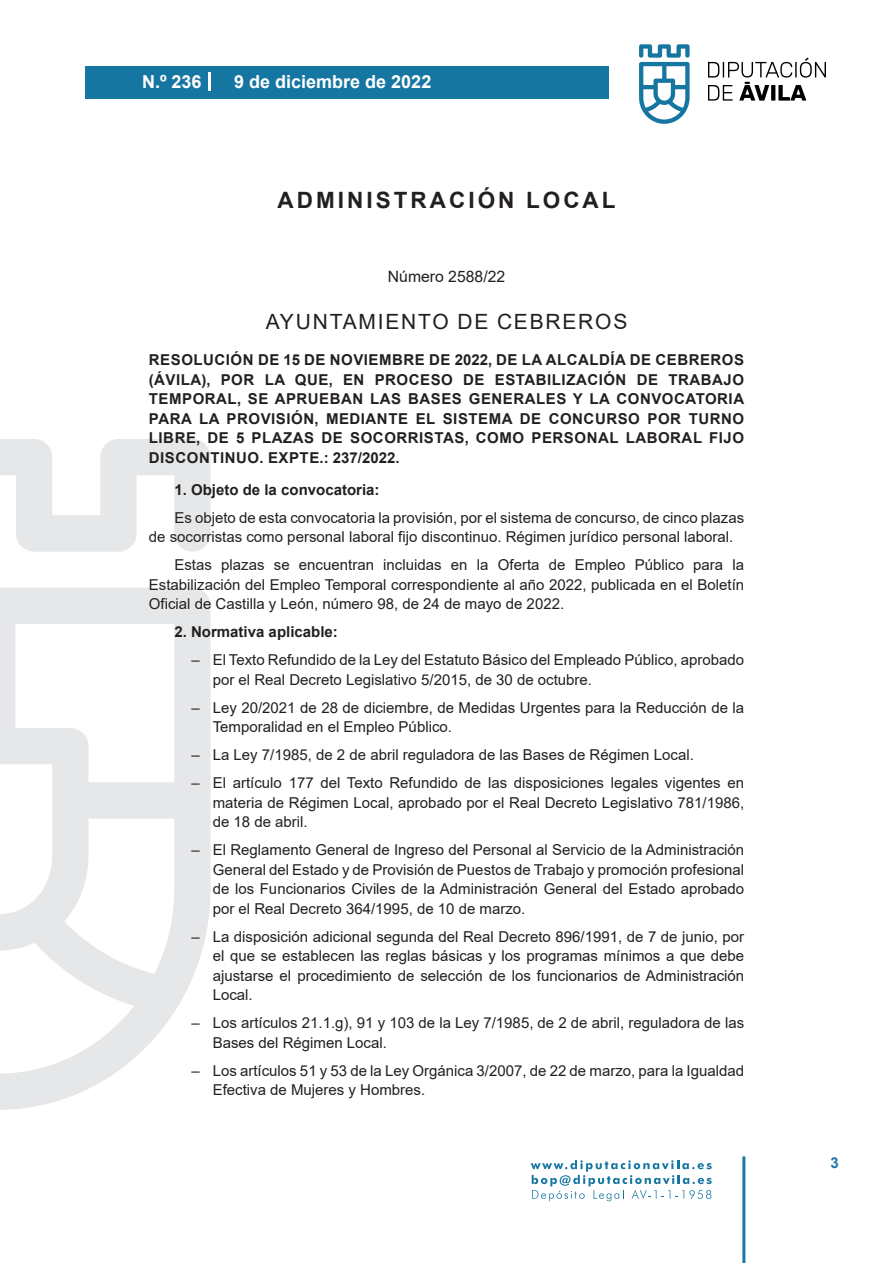
<style>
.page{position:relative;width:893px;height:1263px;background:#fff}
.page>*{position:absolute;margin:0;border:0;box-sizing:border-box;transform-origin:0 0}
.t1{font:700 22.5px "Arial";letter-spacing:.135em;color:#231f20}
.t2{font:21px "Arial";letter-spacing:.085em;color:#231f20}
.t3{font:700 18px "Arial";color:#fff}
.t4{font:15.75px "Arial";color:#231f20}
.t5{font:15px/19.5px "Arial";color:#231f20}
.t6{font:700 15px/19.5px "Arial";color:#231f20;text-align:justify}
.t7{font:700 15px "Arial";color:#1d76a4}
</style>
<div class="page">
<svg style="left:531px;top:1160px;width:181px;height:41px"></svg>
<div style="left:85px;top:66px;width:523px;height:33px;background:#1676a2"></div>
<svg style="left:639px;top:44px;width:51px;height:80px"></svg>
<svg style="left:708px;top:58px;width:118px;height:43px"></svg>
<hr style="left:742px;top:1156px;width:3px;height:107px;background:#1d76a4">
<svg style="left:208px;top:72px;width:2px;height:18px"></svg>
<svg style="left:0;top:439px;width:211px;height:671px"></svg>
<p class="t3" style="left:142px;top:69px;width:61px">N.º 236</p>
<p class="t3" style="left:234px;top:69px;width:199px">9 de diciembre de 2022</p>
<h1 class="t1" style="left:277px;top:184px;width:340px">ADMINISTRACIÓN LOCAL</h1>
<p class="t4" style="left:388px;top:266px;width:119px">Número 2588/22</p>
<h2 class="t2" style="left:266px;top:307px;width:363px">AYUNTAMIENTO DE CEBREROS</h2>
<p class="t6" style="left:149px;top:350px;width:597px">RESOLUCIÓN DE 15 DE NOVIEMBRE DE 2022, DE LA ALCALDÍA DE CEBREROS (ÁVILA), POR LA QUE, EN PROCESO DE ESTABILIZACIÓN DE TRABAJO TEMPORAL, SE APRUEBAN LAS BASES GENERALES Y LA CONVOCATORIA PARA LA PROVISIÓN, MEDIANTE EL SISTEMA DE CONCURSO POR TURNO LIBRE, DE 5 PLAZAS DE SOCORRISTAS, COMO PERSONAL LABORAL FIJO DISCONTINUO. EXPTE.: 237/2022.</p>
<p class="t6" style="left:174px;top:480px;width:207px">1. Objeto de la convocatoria:</p>
<p class="t5" style="left:149px;top:508px;width:597px;text-indent:26px">Es objeto de esta convocatoria la provisión, por el sistema de concurso, de cinco plazas de socorristas como personal laboral fijo discontinuo. Régimen jurídico personal laboral.</p>
<p class="t5" style="left:149px;top:555px;width:597px;text-align:justify;text-indent:26px">Estas plazas se encuentran incluidas en la Oferta de Empleo Público para la Estabilización del Empleo Temporal correspondiente al año 2022, publicada en el Boletín Oficial de Castilla y León, número 98, de 24 de mayo de 2022.</p>
<p class="t6" style="left:174px;top:622px;width:165px">2. Normativa aplicable:</p>
<p class="t5" style="left:213px;top:650px;width:533px;text-indent:-21px">– El Texto Refundido de la Ley del Estatuto Básico del Empleado Público, aprobado por el Real Decreto Legislativo 5/2015, de 30 de octubre.</p>
<p class="t5" style="left:213px;top:698px;width:533px;text-indent:-21px">– Ley 20/2021 de 28 de diciembre, de Medidas Urgentes para la Reducción de la<br>Temporalidad en el Empleo Público.</p>
<p class="t5" style="left:191px;top:745px;width:504px">– La Ley 7/1985, de 2 de abril reguladora de las Bases de Régimen Local.</p>
<p class="t5" style="left:213px;top:773px;width:533px;text-align:justify;text-indent:-21px">– El artículo 177 del Texto Refundido de las disposiciones legales vigentes en materia de Régimen Local, aprobado por el Real Decreto Legislativo 781/1986, de 18 de abril.</p>
<p class="t5" style="left:213px;top:840px;width:533px;text-align:justify;text-indent:-21px">– El Reglamento General de Ingreso del Personal al Servicio de la Administración General del Estado y de Provisión de Puestos de Trabajo y promoción profesional de los Funcionarios Civiles de la Administración General del Estado aprobado por el Real Decreto 364/1995, de 10 de marzo.</p>
<p class="t5" style="left:213px;top:927px;width:533px;text-align:justify;text-indent:-21px">– La disposición adicional segunda del Real Decreto 896/1991, de 7 de junio, por el que se establecen las reglas básicas y los programas mínimos a que debe ajustarse el procedimiento de selección de los funcionarios de Administración Local.</p>
<p class="t5" style="left:213px;top:1013px;width:533px;text-indent:-21px">– Los artículos 21.1.g), 91 y 103 de la Ley 7/1985, de 2 de abril, reguladora de las<br>Bases del Régimen Local.</p>
<p class="t5" style="left:213px;top:1061px;width:533px;text-indent:-21px">– Los artículos 51 y 53 de la Ley Orgánica 3/2007, de 22 de marzo, para la Igualdad<br>Efectiva de Mujeres y Hombres.</p>
<p class="t7" style="left:831px;top:1152px;width:10px">3</p>
</div>
